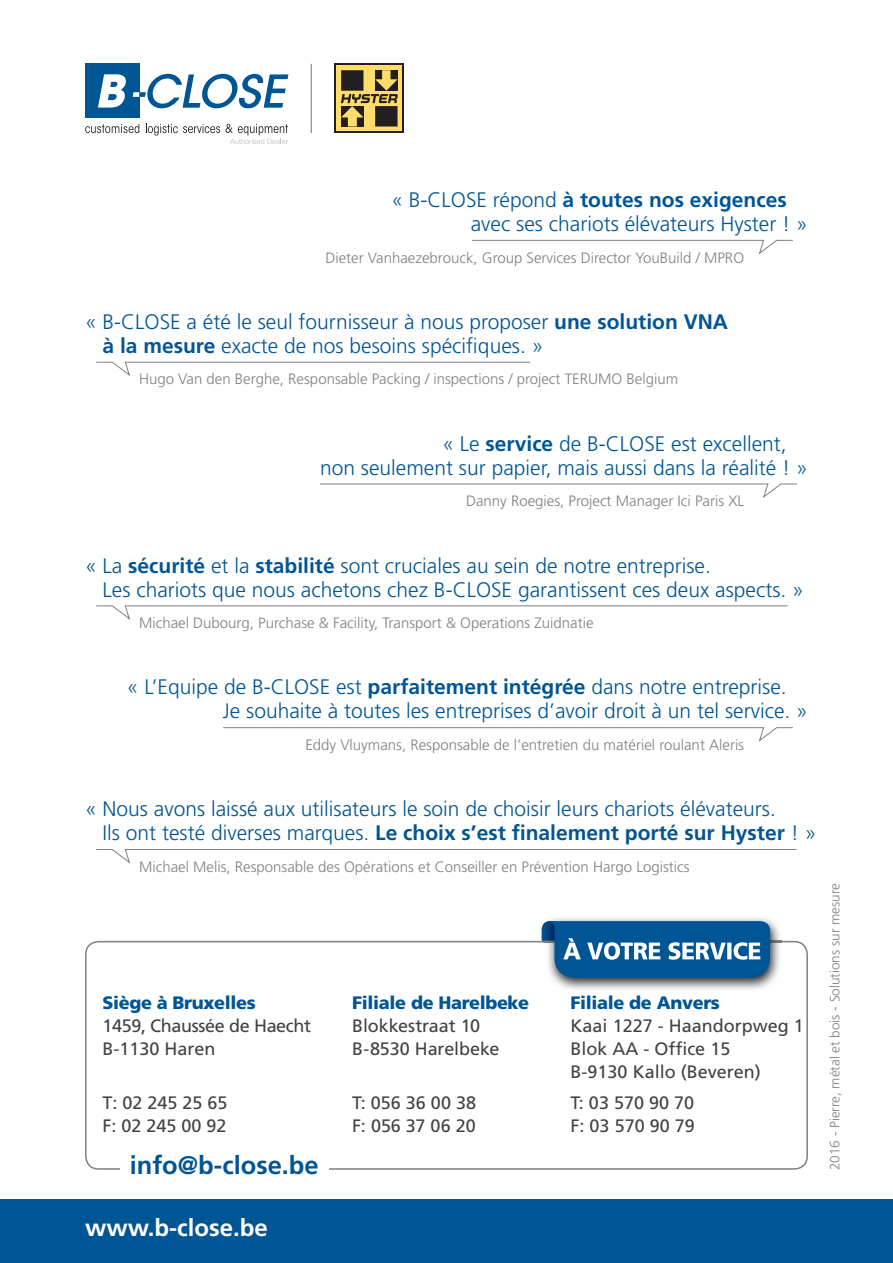
<style>
.page{position:relative;width:893px;height:1263px;background:#fff}
.page>*{position:absolute;margin:0;border:0;box-sizing:border-box;transform-origin:0 0}
.t1{font:700 25.5px "Frutiger LT Std";color:#005595}
.t2{font:700 24px "Frutiger LT Std";color:#fff}
.t3{font:300 21px/24px "Frutiger LT Std";color:#005595}
.t4{font:18px/23px "Frutiger LT Std";color:#404245}
.t5{font:900 18px "Frutiger LT Std";letter-spacing:-.02em;color:#005595}
.t6{font:18px/23px "Frutiger LT Std";letter-spacing:-.02em;color:#404245}
.t7{font:300 15px "Frutiger LT Std";color:#808083}
.t8{font:300 13.5px "Frutiger LT Std";color:#808083}
.s1{font-weight:700}
</style>
<div class="page">
<div style="left:0;top:1199px;width:893px;height:64px;background:#005595"></div>
<svg style="left:85px;top:124px;width:54px;height:9px"></svg>
<svg style="left:146px;top:124px;width:74px;height:12px"></svg>
<div style="left:85px;top:64px;width:54px;height:54px;background:#005595"></div>
<svg style="left:98px;top:74px;width:28px;height:34px"></svg>
<svg style="left:133px;top:74px;width:155px;height:34px"></svg>
<svg style="left:335px;top:64px;width:69px;height:69px"></svg>
<div style="left:336px;top:66px;width:66px;height:65px;background:#ffdd6b"></div>
<svg style="left:341px;top:70px;width:57px;height:57px"></svg>
<hr style="left:311px;top:64px;width:1px;height:69px;background:#939598">
<svg style="left:226px;top:124px;width:62px;height:20px"></svg>
<svg style="left:96px;top:849px;width:701px;height:15px"></svg>
<svg style="left:96px;top:361px;width:435px;height:15px"></svg>
<svg style="left:96px;top:605px;width:692px;height:15px"></svg>
<svg style="left:223px;top:727px;width:570px;height:15px"></svg>
<svg style="left:320px;top:483px;width:477px;height:15px"></svg>
<svg style="left:472px;top:240px;width:321px;height:14px"></svg>
<svg style="left:85px;top:941px;width:723px;height:229px"></svg>
<div style="left:120px;top:1155px;width:208px;height:19px;background:#fff"></div>
<img style="left:543px;top:918px;width:238px;height:73px">
<svg style="left:542px;top:921px;width:228px;height:57px;background:#2d72a5"></svg>
<p class="t3" style="left:471px;top:188px;width:339px;text-indent:-79px">« B-CLOSE répond <span class="s1">à toutes nos exigences </span>avec ses chariots élévateurs Hyster ! »</p>
<p class="t7" style="left:325px;top:249px;width:420px">Dieter Vanhaezebrouck, Group Services Director YouBuild / MPRO</p>
<p class="t3" style="left:103px;top:310px;width:627px;text-indent:-18px">« B-CLOSE a été le seul fournisseur à nous proposer <span class="s1">une solution VNA à la mesure</span> exacte de nos besoins spécifiques. »</p>
<p class="t7" style="left:139px;top:371px;width:541px">Hugo Van den Berghe, Responsable Packing / inspections / project TERUMO Belgium</p>
<p class="t3" style="left:320px;top:432px;width:489px;text-indent:122px">« Le <span class="s1">service</span> de B-CLOSE est excellent, non seulement sur papier, mais aussi dans la réalité ! »</p>
<p class="t7" style="left:466px;top:493px;width:280px">Danny Roegies, Project Manager Ici Paris XL</p>
<p class="t3" style="left:103px;top:554px;width:703px;text-indent:-18px">« La <span class="s1">sécurité</span> et la <span class="s1">stabilité</span> sont cruciales au sein de notre entreprise.<br>Les chariots que nous achetons chez B-CLOSE garantissent ces deux aspects. »</p>
<p class="t7" style="left:139px;top:614px;width:456px">Michael Dubourg, Purchase &amp; Facility, Transport &amp; Operations Zuidnatie</p>
<p class="t3" style="left:223px;top:675px;width:586px;text-indent:-96px">« L’Equipe de B-CLOSE est <span class="s1">parfaitement intégrée</span> dans notre entreprise.<br>Je souhaite à toutes les entreprises d’avoir droit à un tel service. »</p>
<p class="t7" style="left:305px;top:736px;width:440px">Eddy Vluymans, Responsable de l’entretien du matériel roulant Aleris</p>
<p class="t3" style="left:103px;top:797px;width:715px;text-indent:-18px">« Nous avons laissé aux utilisateurs le soin de choisir leurs chariots élévateurs.<br>Ils ont testé diverses marques. <span class="s1">Le choix s’est finalement porté sur Hyster</span> ! »</p>
<p class="t7" style="left:139px;top:858px;width:552px">Michael Melis, Responsable des Opérations et Conseiller en Prévention Hargo Logistics</p>
<p class="t5" style="left:102px;top:992px;width:155px">Siège à Bruxelles</p>
<p class="t6" style="left:102px;top:1014px;width:210px">1459, Chaussée de Haecht<br>B-1130 Haren</p>
<p class="t4" style="left:102px;top:1092px;width:127px">T: 02 245 25 65<br>F: 02 245 00 92</p>
<p class="t1" style="left:130px;top:1150px;width:190px">info@b-close.be</p>
<p class="t5" style="left:352px;top:992px;width:178px">Filiale de Harelbeke</p>
<p class="t4" style="left:352px;top:1014px;width:149px">Blokkestraat 10<br>B-8530 Harelbeke</p>
<p class="t4" style="left:352px;top:1092px;width:125px">T: 056 36 00 38<br>F: 056 37 06 20</p>
<p class="t5" style="left:571px;top:992px;width:151px">Filiale de Anvers</p>
<p class="t4" style="left:571px;top:1014px;width:235px">Kaai 1227 - Haandorpweg 1<br>Blok AA - Office 15<br>B-9130 Kallo (Beveren)</p>
<p class="t4" style="left:571px;top:1092px;width:126px">T: 03 570 90 70<br>F: 03 570 90 79</p>
<p class="t8" style="left:827px;top:1170px;width:288px;rotate:-90deg">2016 - Pierre, métal et bois - Solutions sur mesure</p>
<p class="t2" style="left:85px;top:1214px;width:184px">www.b-close.be</p>
</div>
